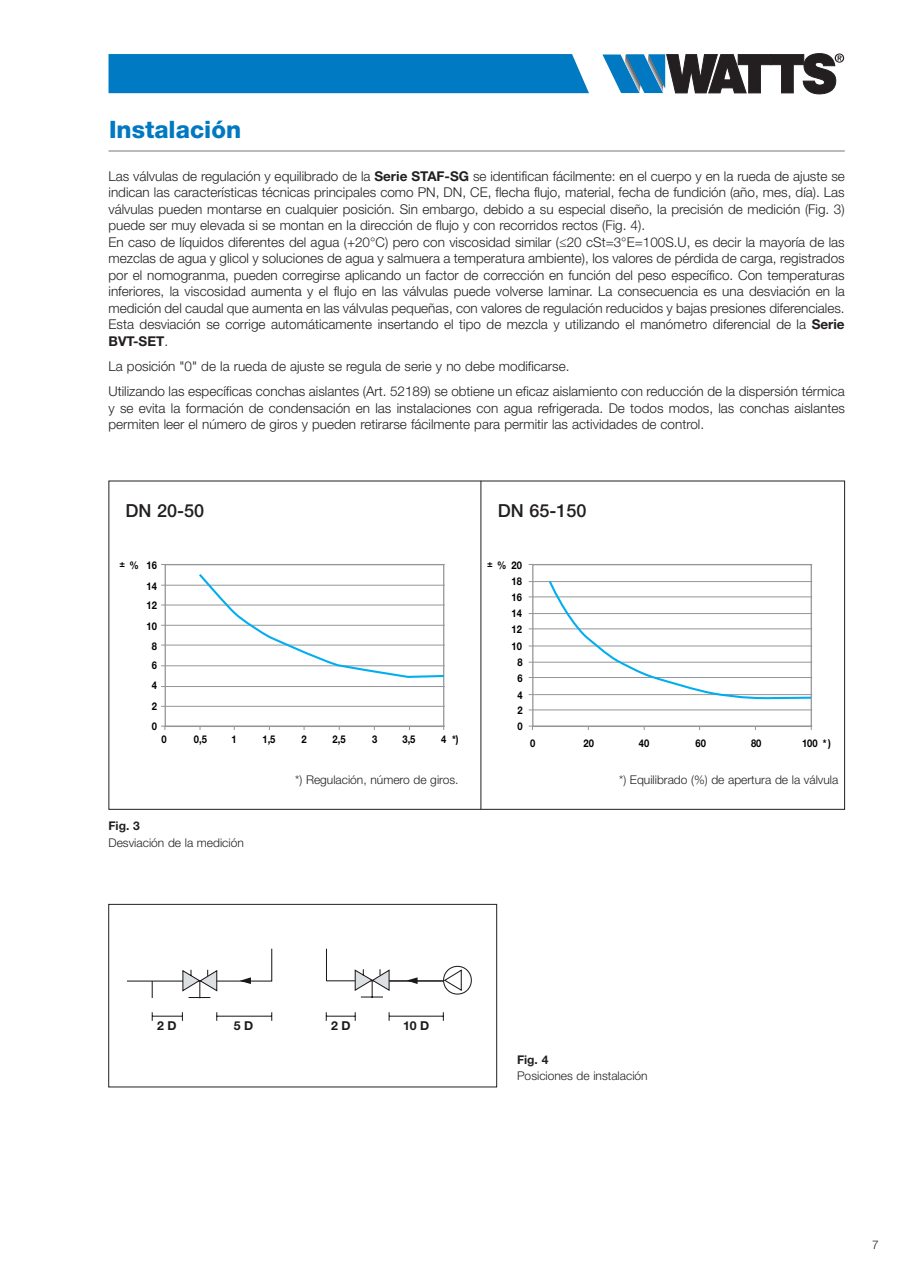
<style>
.page{position:relative;width:898px;height:1268px;background:#fff}
.page>*{position:absolute;margin:0;border:0;box-sizing:border-box;transform-origin:0 0}
.t1{font:800 24px "Helvetica Neue LT Std";color:#0079c2}
.t2{font:500 18px "Helvetica Neue LT Std";color:#231f20}
.t3{font:300 13.5px/16.5px "Helvetica Neue LT Std";color:#231f20}
.t4{font:700 12.3px "Helvetica Neue LT Std";color:#1b171b}
.t5{font:300 12px "Helvetica Neue LT Std";color:#231f20}
.t6{font:700 12px "Helvetica Neue LT Std";color:#231f20}
.t7{font:700 10.65px/20.1px "Helvetica Neue LT Std";color:#000;text-align:justify;scale:.88 1}
.s1{font-weight:700}
.s2{font-size:9.45px}
</style>
<div class="page">
<hr style="left:389px;top:1015px;width:54px;height:1px;background:#1b171b">
<hr style="left:217px;top:1015px;width:55px;height:1px;background:#1b171b">
<hr style="left:152px;top:1015px;width:30px;height:1px;background:#1b171b">
<svg style="left:326px;top:1012px;width:30px;height:8px"></svg>
<svg style="left:127px;top:948px;width:344px;height:51px"></svg>
<div style="left:108px;top:904px;width:388px;height:182px;border:1px solid #231f20"></div>
<div style="left:164px;top:564px;width:280px;height:163px;border:1px solid #939598"></div>
<hr style="left:161px;top:725px;width:283px;height:1px;background:#939598">
<hr style="left:161px;top:706px;width:283px;height:1px;background:#939598">
<hr style="left:161px;top:686px;width:283px;height:1px;background:#939598">
<hr style="left:161px;top:665px;width:283px;height:1px;background:#939598">
<hr style="left:161px;top:644px;width:283px;height:1px;background:#939598">
<hr style="left:161px;top:625px;width:283px;height:1px;background:#939598">
<hr style="left:161px;top:604px;width:283px;height:1px;background:#939598">
<hr style="left:161px;top:585px;width:283px;height:1px;background:#939598">
<hr style="left:161px;top:564px;width:283px;height:1px;background:#939598">
<svg style="left:198px;top:572px;width:247px;height:106px"></svg>
<div style="left:532px;top:564px;width:279px;height:162px;border:1px solid #939598"></div>
<hr style="left:528px;top:725px;width:284px;height:1px;background:#939598">
<hr style="left:528px;top:709px;width:284px;height:1px;background:#939598">
<hr style="left:528px;top:694px;width:284px;height:1px;background:#939598">
<hr style="left:528px;top:677px;width:284px;height:1px;background:#939598">
<hr style="left:528px;top:661px;width:284px;height:1px;background:#939598">
<hr style="left:528px;top:645px;width:284px;height:1px;background:#939598">
<hr style="left:528px;top:628px;width:284px;height:1px;background:#939598">
<hr style="left:528px;top:613px;width:284px;height:1px;background:#939598">
<hr style="left:528px;top:596px;width:284px;height:1px;background:#939598">
<hr style="left:528px;top:581px;width:284px;height:1px;background:#939598">
<hr style="left:528px;top:564px;width:284px;height:1px;background:#939598">
<svg style="left:547px;top:579px;width:265px;height:120px"></svg>
<hr style="left:480px;top:480px;width:1px;height:329px;background:#231f20">
<hr style="left:108px;top:151px;width:736px;height:1px;background:#757679">
<svg style="left:602px;top:53px;width:241px;height:41px"></svg>
<div style="left:108px;top:54px;width:480px;height:39px;background:#007ac2"></div>
<h1 class="t1" style="left:109px;top:115px;width:134px">Instalación</h1>
<p class="t3" style="left:108px;top:167px;width:737px">Las válvulas de regulación y equilibrado de la <span class="s1">Serie STAF-SG</span> se identifican fácilmente: en el cuerpo y en la rueda de ajuste se indican las características técnicas principales como PN, DN, CE, flecha flujo, material, fecha de fundición (año, mes, día). Las válvulas pueden montarse en cualquier posición. Sin embargo, debido a su especial diseño, la precisión de medición (Fig. 3) puede ser muy elevada si se montan en la dirección de flujo y con recorridos rectos (Fig. 4).<br>En caso de líquidos diferentes del agua (+20°C) pero con viscosidad similar (≤20 cSt=3°E=100S.U, es decir la mayoría de las mezclas de agua y glicol y soluciones de agua y salmuera a temperatura ambiente), los valores de pérdida de carga, registrados por el nomogranma, pueden corregirse aplicando un factor de corrección en función del peso específico. Con temperaturas inferiores, la viscosidad aumenta y el flujo en las válvulas puede volverse laminar. La consecuencia es una desviación en la medición del caudal que aumenta en las válvulas pequeñas, con valores de regulación reducidos y bajas presiones diferenciales.<br>Esta desviación se corrige automáticamente insertando el tipo de mezcla y utilizando el manómetro diferencial de la <span class="s1">Serie BVT-SET</span>.</p>
<p class="t3" style="left:108px;top:353px;width:737px;line-height:25px">La posición "0" de la rueda de ajuste se regula de serie y no debe modificarse.<br>Utilizando las específicas conchas aislantes (Art. 52189) se obtiene un eficaz aislamiento con reducción de la dispersión térmica</p>
<p class="t3" style="left:108px;top:399px;width:737px">y se evita la formación de condensación en las instalaciones con agua refrigerada. De todos modos, las conchas aislantes permiten leer el número de giros y pueden retirarse fácilmente para permitir las actividades de control.</p>
<h2 class="t2" style="left:125px;top:500px;width:80px">DN 20-50</h2>
<h2 class="t2" style="left:497px;top:500px;width:90px">DN 65-150</h2>
<p class="t7" style="left:120px;top:554px;width:44px"><span class="s2">±</span>% 16</p>
<p class="t7" style="left:487px;top:555px;width:41px"><sup>±</sup>%20</p>
<p class="t7" style="left:147px;top:575px;width:13px">14</p>
<p class="t7" style="left:511px;top:571px;width:13px">18</p>
<p class="t7" style="left:147px;top:595px;width:13px">12</p>
<p class="t7" style="left:511px;top:586px;width:13px">16</p>
<p class="t7" style="left:511px;top:602px;width:13px">14</p>
<p class="t7" style="left:147px;top:615px;width:13px">10</p>
<p class="t7" style="left:511px;top:619px;width:13px">12</p>
<p class="t7" style="left:152px;top:635px;width:7px">8<br>6<br>4<br>2<br>0</p>
<p class="t7" style="left:511px;top:636px;width:13px">10</p>
<p class="t7" style="left:517px;top:654px;width:7px;line-height:15.3px">8<br>6</p>
<p class="t7" style="left:517px;top:686px;width:7px;line-height:15.8px">4<br>2<br>0</p>
<p class="t7" style="left:161px;top:728px;width:7px">0</p>
<p class="t7" style="left:194px;top:728px;width:16px">0,5</p>
<p class="t7" style="left:231px;top:728px;width:7px">1</p>
<p class="t7" style="left:262px;top:728px;width:16px">1,5</p>
<p class="t7" style="left:301px;top:728px;width:7px">2</p>
<p class="t7" style="left:332px;top:728px;width:16px">2,5</p>
<p class="t7" style="left:372px;top:728px;width:7px">3</p>
<p class="t7" style="left:402px;top:728px;width:16px">3,5</p>
<p class="t7" style="left:441px;top:728px;width:21px">4 *)</p>
<p class="t5" style="left:295px;top:772px;width:165px">*) Regulación, número de giros.</p>
<p class="t7" style="left:530px;top:732px;width:7px">0</p>
<p class="t7" style="left:583px;top:732px;width:13px">20</p>
<p class="t7" style="left:638px;top:732px;width:13px">40</p>
<p class="t7" style="left:695px;top:732px;width:13px">60</p>
<p class="t7" style="left:750px;top:732px;width:13px">80</p>
<p class="t7" style="left:801px;top:732px;width:34px">100 *)</p>
<p class="t5" style="left:619px;top:772px;width:221px">*) Equilibrado (%) de apertura de la válvula</p>
<p class="t6" style="left:108px;top:818px;width:33px">Fig. 3</p>
<p class="t5" style="left:108px;top:834px;width:137px">Desviación de la medición</p>
<p class="t4" style="left:157px;top:1018px;width:21px">2 D</p>
<p class="t4" style="left:234px;top:1017px;width:21px">5 D</p>
<p class="t4" style="left:331px;top:1017px;width:21px">2 D</p>
<p class="t4" style="left:403px;top:1017px;width:28px">10 D</p>
<p class="t6" style="left:517px;top:1051px;width:33px">Fig. 4</p>
<p class="t5" style="left:517px;top:1068px;width:132px">Posiciones de instalación</p>
<p class="t5" style="left:871px;top:1236px;width:8px">7</p>
</div>
